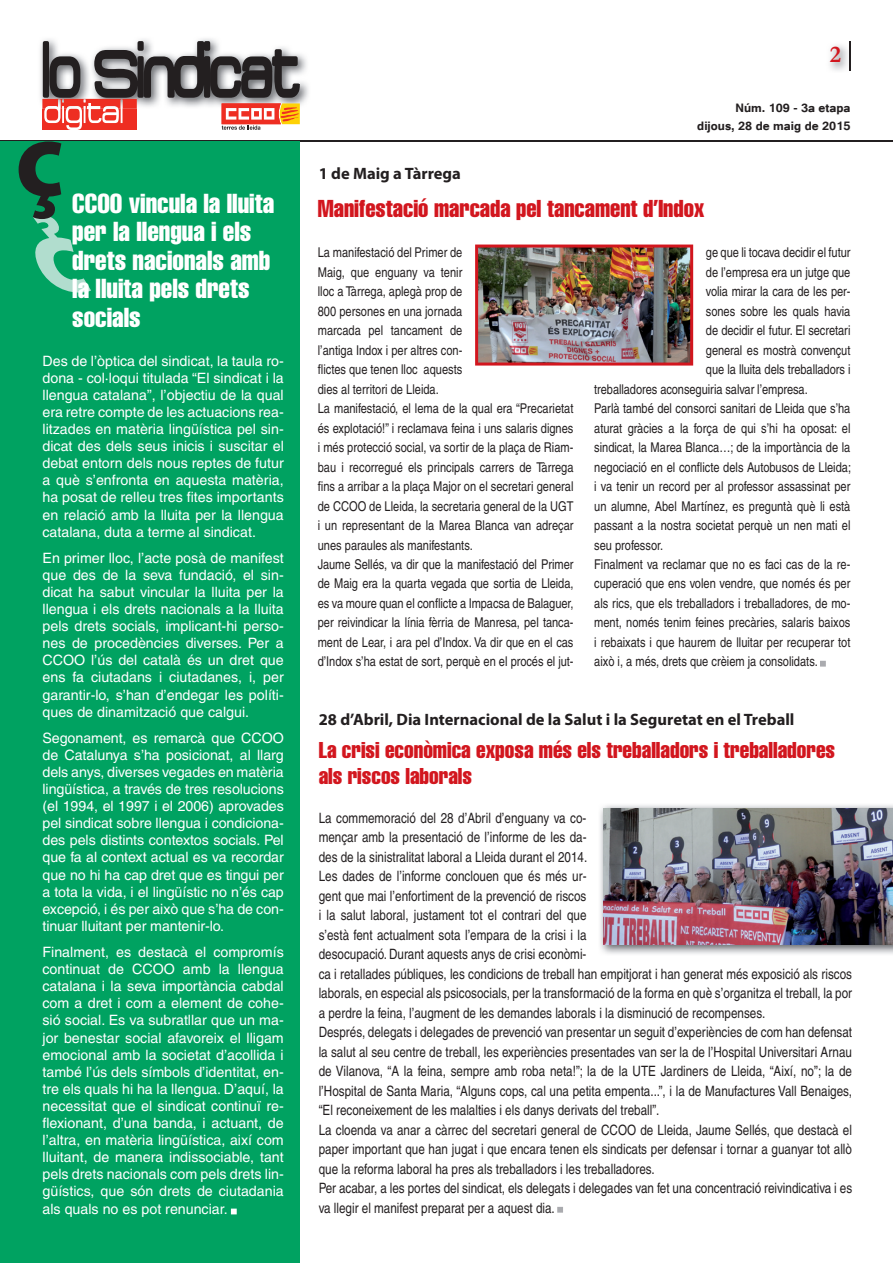
<style>
.page{position:relative;width:893px;height:1263px;background:#fff}
.page>*{position:absolute;margin:0;border:0;box-sizing:border-box;transform-origin:0 0}
.t1{font:extra-condensed 27px/28.5px "Helvetica";color:#fff}
.t2{font:extra-condensed 24px "Helvetica";color:#d2161e}
.t3{font:700 24px "Garamond";color:#d2161e}
.t4{font:extra-condensed 22.5px/25.5px "Helvetica";color:#d2161e}
.t5{font:700 16.5px "Myriad Pro";color:#231f20}
.t6{font:700 15px/18px "Tunga";color:#231f20;text-align:right}
.t7{font:14.25px/17.1px "Helvetica";color:#fff;text-align:justify}
.t8{font:condensed 14.25px/19.5px "Helvetica";color:#231f20}
.t9{font:condensed 13.5px/19.5px "Helvetica";color:#231f20}
</style>
<div class="page">
<img style="left:830px;top:42px;width:20px;height:29px">
<hr style="left:850px;top:41px;width:1px;height:30px;background:#231f20">
<img style="left:40px;top:38px;width:269px;height:71px">
<svg style="left:43px;top:41px;width:257px;height:89px"></svg>
<hr style="left:0;top:140px;width:893px;height:1px;background:#231f20">
<svg style="left:557px;top:1207px;width:6px;height:6px"></svg>
<svg style="left:820px;top:661px;width:6px;height:6px"></svg>
<div style="left:0;top:141px;width:300px;height:1122px;background:#00a261"></div>
<svg style="left:19px;top:141px;width:72px;height:152px"></svg>
<svg style="left:231px;top:1208px;width:6px;height:6px"></svg>
<img style="left:600px;top:805px;width:293px;height:149px">
<img style="left:603px;top:808px;width:290px;height:137px">
<img style="left:475px;top:245px;width:218px;height:121px">
<h1 class="t1" style="left:72px;top:188px;width:203px">CCOO vincula la lluita per la llengua i els drets nacionals amb la lluita pels drets socials</h1>
<p class="t7" style="left:43px;top:352px;width:243px">Des de l’òptica del sindicat, la taula ro&shy;dona - col·loqui titulada “El sindicat i la llengua catalana”, l’objectiu de la qual era retre compte de les actuacions rea&shy;litzades en matèria lingüística pel sin&shy;dicat des dels seus inicis i suscitar el debat entorn dels nous reptes de futur a què s’enfronta en aquesta matèria, ha posat de relleu tres fites importants en relació amb la lluita per la llengua catalana, duta a terme al sindicat.</p>
<p class="t7" style="left:43px;top:549px;width:243px">En primer lloc, l’acte posà de manifest que des de la seva fundació, el sin&shy;dicat ha sabut vincular la lluita per la llengua i els drets nacionals a la lluita pels drets socials, implicant-hi perso&shy;nes de procedències diverses. Per a CCOO l’ús del català és un dret que ens fa ciutadans i ciutadanes, i, per garantir-lo, s’han d’endegar les políti&shy;ques de dinamització que calgui.</p>
<p class="t7" style="left:43px;top:729px;width:243px">Segonament, es remarcà que CCOO de Catalunya s’ha posicionat, al llarg dels anys, diverses vegades en matèria lingüística, a través de tres resolucions (el 1994, el 1997 i el 2006) aprovades pel sindicat sobre llengua i condiciona&shy;des pels distints contextos socials. Pel que fa al context actual es va recordar que no hi ha cap dret que es tingui per a tota la vida, i el lingüístic no n’és cap excepció, i és per això que s’ha de con&shy;tinuar lluitant per mantenir-lo.</p>
<p class="t7" style="left:43px;top:943px;width:243px">Finalment, es destacà el compromís continuat de CCOO amb la llengua catalana i la seva importància cabdal com a dret i com a element de cohe&shy;sió social. Es va subratllar que un ma&shy;jor benestar social afavoreix el lligam emocional amb la societat d’acollida i també l’ús dels símbols d’identitat, en&shy;tre els quals hi ha la llengua. D’aquí, la necessitat que el sindicat continuï re&shy;flexionant, d’una banda, i actuant, de l’altra, en matèria lingüística, així com lluitant, de manera indissociable, tant pels drets nacionals com pels drets lin&shy;güístics, que són drets de ciutadania als quals no es pot renunciar.</p>
<h2 class="t3" style="left:830px;top:38px;width:13px">2</h2>
<p class="t5" style="left:319px;top:163px;width:144px">1 de Maig a Tàrrega</p>
<p class="t6" style="left:697px;top:98px;width:155px">Núm. 109 - 3a etapa dijous, 28 de maig de 2015</p>
<h2 class="t2" style="left:318px;top:193px;width:388px">Manifestació marcada pel tancament d’Indox</h2>
<p class="t9" style="left:318px;top:243px;width:257px">La manifestació del Primer de<br>Maig, que enguany va tenir<br>lloc a Tàrrega, aplegà prop de<br>800 persones en una jornada<br>marcada pel tancament de<br>l’antiga Indox i per altres con-<br>flictes que tenen lloc aquests<br>dies al territori de Lleida.<br>La manifestació, el lema de la qual era “Precarietat és explotació!” i reclamava feina i uns salaris dignes i més protecció social, va sortir de la plaça de Riam&shy;bau i recorregué els principals carrers de Tàrrega fins a arribar a la plaça Major on el secretari general de CCOO de Lleida, la secretaria general de la UGT i un representant de la Marea Blanca van adreçar unes paraules als manifestants.<br>Jaume Sellés, va dir que la manifestació del Primer de Maig era la quarta vegada que sortia de Lleida, es va moure quan el conflicte a Impacsa de Balaguer, per reivindicar la línia fèrria de Manresa, pel tanca&shy;ment de Lear, i ara pel d’Indox. Va dir que en el cas d’Indox s’ha estat de sort, perquè en el procés el jut-</p>
<p class="t9" style="left:706px;top:243px;width:146px">ge que li tocava decidir el futur</p>
<p class="t9" style="left:706px;top:262px;width:146px">de l’empresa era un jutge que</p>
<p class="t9" style="left:706px;top:281px;width:146px">volia mirar la cara de les per-</p>
<p class="t9" style="left:706px;top:301px;width:146px">sones sobre les quals havia</p>
<p class="t9" style="left:706px;top:320px;width:146px">de decidir el futur. El secretari</p>
<p class="t9" style="left:706px;top:340px;width:146px">general es mostrà convençut</p>
<p class="t9" style="left:706px;top:359px;width:146px">que la lluita dels treballadors i</p>
<p class="t9" style="left:594px;top:379px;width:215px">treballadores aconseguiria salvar l’empresa.</p>
<p class="t9" style="left:594px;top:398px;width:258px">Parlà també del consorci sanitari de Lleida que s’ha</p>
<p class="t9" style="left:594px;top:418px;width:258px">aturat gràcies a la força de qui s’hi ha oposat: el</p>
<p class="t9" style="left:594px;top:437px;width:258px">sindicat, la Marea Blanca…; de la importància de la</p>
<p class="t9" style="left:594px;top:457px;width:258px">negociació en el conflicte dels Autobusos de Lleida;</p>
<p class="t9" style="left:594px;top:476px;width:258px">i va tenir un record per al professor assassinat per</p>
<p class="t9" style="left:594px;top:496px;width:258px">un alumne, Abel Martínez, es preguntà què li està</p>
<p class="t9" style="left:594px;top:515px;width:258px">passant a la nostra societat perquè un nen mati el</p>
<p class="t9" style="left:594px;top:535px;width:71px">seu professor.</p>
<p class="t9" style="left:594px;top:554px;width:258px">Finalment va reclamar que no es faci cas de la re-</p>
<p class="t9" style="left:594px;top:574px;width:258px">cuperació que ens volen vendre, que només és per</p>
<p class="t9" style="left:594px;top:593px;width:258px">als rics, que els treballadors i treballadores, de mo-</p>
<p class="t9" style="left:594px;top:613px;width:258px">ment, només tenim feines precàries, salaris baixos</p>
<p class="t9" style="left:594px;top:632px;width:258px">i rebaixats i que haurem de lluitar per recuperar tot</p>
<p class="t9" style="left:594px;top:652px;width:225px">això i, a més, drets que crèiem ja consolidats.</p>
<p class="t5" style="left:319px;top:709px;width:477px">28 d’Abril, Dia Internacional de la Salut i la Seguretat en el Treball</p>
<h3 class="t4" style="left:319px;top:737px;width:518px">La crisi econòmica exposa més els treballadors i treballadores als riscos laborals</h3>
<p class="t8" style="left:319px;top:808px;width:535px">La commemoració del 28 d’Abril d’enguany va co-<br>mençar amb la presentació de l’informe de les da-<br>des de la sinistralitat laboral a Lleida durant el 2014.<br>Les dades de l’informe conclouen que és més ur-<br>gent que mai l’enfortiment de la prevenció de riscos<br>i la salut laboral, justament tot el contrari del que<br>s’està fent actualment sota l’empara de la crisi i la<br>desocupació. Durant aquests anys de crisi econòmi-<br>ca i retallades públiques, les condicions de treball han empitjorat i han generat més exposició als riscos laborals, en especial als psicosocials, per la transformació de la forma en què s’organitza el treball, la por a perdre la feina, l’augment de les demandes laborals i la disminució de recompenses.<br>Després, delegats i delegades de prevenció van presentar un seguit d’experiències de com han defensat la salut al seu centre de treball, les experiències presentades van ser la de l’Hospital Universitari Arnau de Vilanova, “A la feina, sempre amb roba neta!”; la de la UTE Jardiners de Lleida, “Així, no”; la de l’Hospital de Santa Maria, “Alguns cops, cal una petita empenta...”, i la de Manufactures Vall Benaiges, “El reconeixement de les malalties i els danys derivats del treball”.<br>La cloenda va anar a càrrec del secretari general de CCOO de Lleida, Jaume Sellés, que destacà el paper important que han jugat i que encara tenen els sindicats per defensar i tornar a guanyar tot allò que la reforma laboral ha pres als treballadors i les treballadores.<br>Per acabar, a les portes del sindicat, els delegats i delegades van fet una concentració reivindicativa i es va llegir el manifest preparat per a aquest dia.</p>
</div>
